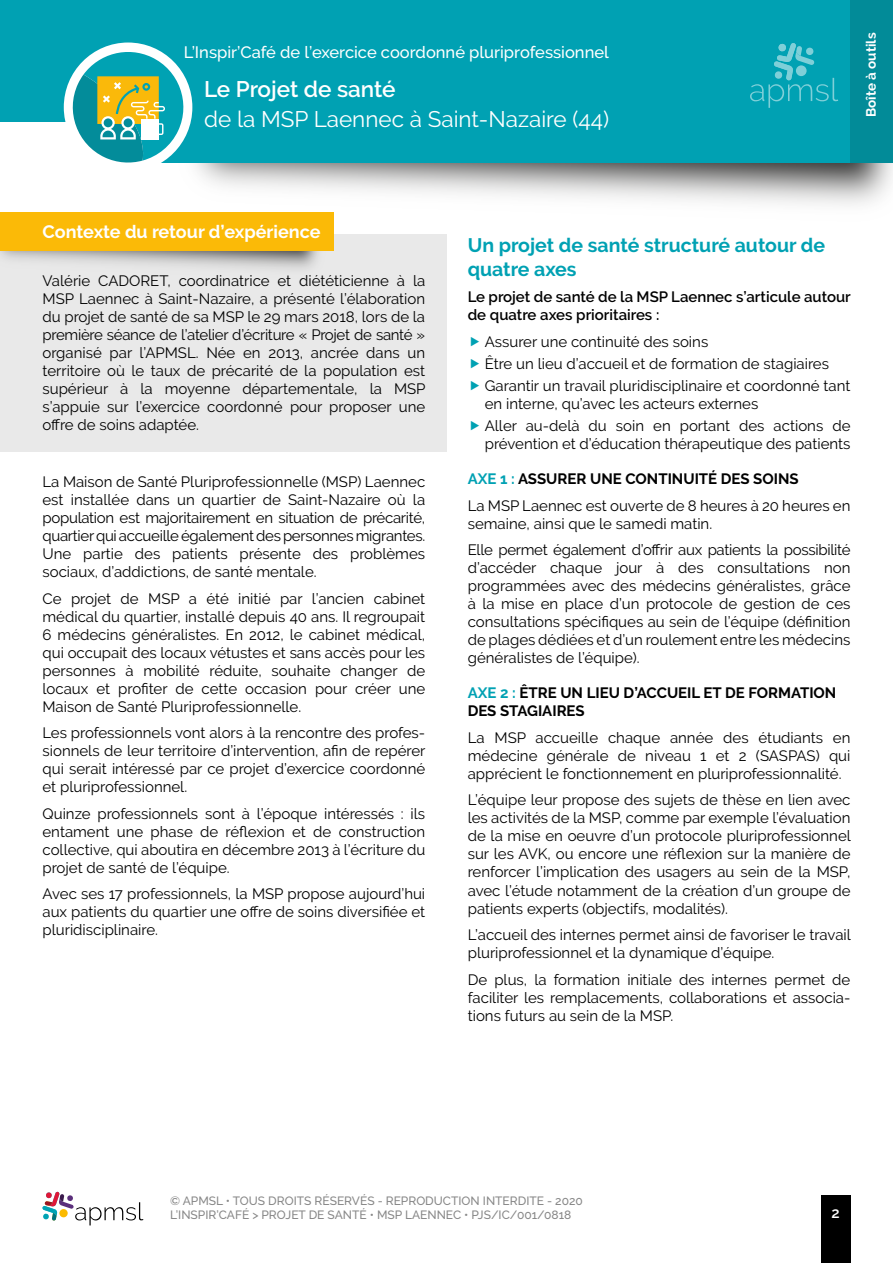
<style>
.page{position:relative;width:893px;height:1263px;background:#fff}
.page>*{position:absolute;margin:0;border:0;box-sizing:border-box;transform-origin:0 0}
.t1{font:22.5px "Raleway";color:#fff}
.t2{font:600 22.5px "Raleway";color:#fff}
.t3{font:700 19.5px/23.4px "Raleway";color:#00a1b3}
.t4{font:700 18px "Raleway";color:#fff}
.t5{font:500 16.5px "Raleway";color:#fff}
.t6{font:15px/18px "Raleway";color:#000;text-align:justify}
.t7{font:15px/26.5px "Raleway";letter-spacing:-.02em;color:#000}
.t8{font:600 15px/18px "Raleway";color:#000}
.t9{font:700 15px/18px "Raleway";color:#000}
.t10{font:600 15px "Raleway";color:#fff}
.t11{font:700 13.5px "Raleway";color:#fff}
.t12{font:500 12px/14.4px "Raleway";color:#878787}
.s1{font-weight:700;color:#00a1b3}
.s2{font-weight:700}
.s3{color:#00a1b3}
</style>
<div class="page">
<img style="left:158px;top:163px;width:735px;height:152px">
<div style="left:132px;top:121px;width:761px;height:42px;background:#00a1b3"></div>
<div style="left:0;top:0;width:893px;height:121px;background:#00a1b3"></div>
<div style="left:64px;top:43px;width:128px;height:129px;background:#fff;border-radius:50%"></div>
<svg style="left:73px;top:52px;width:110px;height:111px"></svg>
<svg style="left:750px;top:43px;width:88px;height:65px"></svg>
<div style="left:850px;top:0;width:43px;height:163px;background:#028b98"></div>
<div style="left:821px;top:1196px;width:29px;height:67px;background:#000"></div>
<div style="left:0;top:234px;width:446px;height:218px;background:#e9e9e9"></div>
<svg style="left:43px;top:1192px;width:100px;height:33px"></svg>
<div style="left:0;top:213px;width:333px;height:38px;background:#fbba07"></div>
<p class="t5" style="left:184px;top:43px;width:427px">L’Inspir’Café de l’exercice coordonné pluriprofessionnel</p>
<h1 class="t2" style="left:204px;top:76px;width:193px">Le Projet de santé</h1>
<h1 class="t1" style="left:204px;top:106px;width:407px">de la MSP Laennec à Saint-Nazaire (44)</h1>
<p class="t11" style="left:863px;top:117px;width:86px;rotate:-90deg">Boîte à outils</p>
<p class="t4" style="left:43px;top:221px;width:280px">Contexte du retour d’expérience</p>
<p class="t6" style="left:43px;top:272px;width:385px">Valérie CADORET, coordinatrice et diététicienne à la MSP Laennec à Saint-Nazaire, a présenté l’élaboration du projet de santé de sa MSP le 29 mars 2018, lors de la première séance de l’atelier d’écriture « Projet de santé » organisé par l’APMSL. Née en 2013, ancrée dans un territoire où le taux de précarité de la population est supérieur à la moyenne départementale, la MSP s’appuie sur l’exercice coordonné pour proposer une offre de soins adaptée.</p>
<p class="t6" style="left:43px;top:473px;width:384px">La Maison de Santé Pluriprofessionnelle (MSP) Laennec est installée dans un quartier de Saint-Nazaire où la population est majoritairement en situation de précarité, quartier qui accueille également des personnes migrantes.<br>Une partie des patients présente des problèmes sociaux, d’addictions, de santé mentale.</p>
<p class="t6" style="left:43px;top:589px;width:384px">Ce projet de MSP a été initié par l’ancien cabinet médical du quartier, installé depuis 40 ans. Il regroupait 6 médecins généralistes. En 2012, le cabinet médical, qui occupait des locaux vétustes et sans accès pour les personnes à mobilité réduite, souhaite changer de locaux et profiter de cette occasion pour créer une Maison de Santé Pluriprofessionnelle.</p>
<p class="t6" style="left:43px;top:724px;width:385px">Les professionnels vont alors à la rencontre des profes&shy;sionnels de leur territoire d’intervention, afin de repérer qui serait intéressé par ce projet d’exercice coordonné et pluriprofessionnel.</p>
<p class="t6" style="left:43px;top:804px;width:384px">Quinze professionnels sont à l’époque intéressés : ils entament une phase de réflexion et de construction collective, qui aboutira en décembre 2013 à l’écriture du projet de santé de l’équipe.</p>
<p class="t6" style="left:43px;top:885px;width:384px">Avec ses 17 professionnels, la MSP propose aujourd’hui aux patients du quartier une offre de soins diversifiée et pluridisciplinaire.</p>
<h2 class="t3" style="left:468px;top:234px;width:359px">Un projet de santé structuré autour de quatre axes</h2>
<p class="t8" style="left:468px;top:288px;width:385px">Le projet de santé de la MSP Laennec s’articule autour de quatre axes prioritaires :</p>
<p class="t6" style="left:485px;top:330px;width:367px;line-height:22.2px;text-align:left">Assurer une continuité des soins<br>Être un lieu d’accueil et de formation de stagiaires<br>Garantir un travail pluridisciplinaire et coordonné tant</p>
<p class="t6" style="left:485px;top:393px;width:367px;line-height:22.2px">en interne, qu’avec les acteurs externes<br>Aller au-delà du soin en portant des actions de</p>
<p class="t6" style="left:485px;top:435px;width:367px">prévention et d’éducation thérapeutique des patients</p>
<p class="t6" style="left:468px;top:466px;width:384px;line-height:26.5px"><span class="s1">AXE 1 :</span> <span class="s2">ASSURER UNE CONTINUITÉ DES SOINS<br></span>La MSP Laennec est ouverte de 8 heures à 20 heures en</p>
<p class="t7" style="left:468px;top:510px;width:384px">semaine, ainsi que le samedi matin.<br>Elle permet également d’offrir aux patients la possibilité</p>
<p class="t6" style="left:468px;top:559px;width:384px">d’accéder chaque jour à des consultations non programmées avec des médecins généralistes, grâce à la mise en place d’un protocole de gestion de ces consultations spécifiques au sein de l’équipe (définition de plages dédiées et d’un roulement entre les médecins généralistes de l’équipe).</p>
<p class="t9" style="left:468px;top:684px;width:370px"><span class="s3">AXE 2 :</span> ÊTRE UN LIEU D’ACCUEIL ET DE FORMATION<br>DES STAGIAIRES</p>
<p class="t6" style="left:468px;top:729px;width:384px">La MSP accueille chaque année des étudiants en médecine générale de niveau 1 et 2 (SASPAS) qui apprécient le fonctionnement en pluriprofessionnalité.</p>
<p class="t6" style="left:468px;top:791px;width:385px">L’équipe leur propose des sujets de thèse en lien avec les activités de la MSP, comme par exemple l’évaluation de la mise en oeuvre d’un protocole pluriprofessionnel sur les AVK, ou encore une réflexion sur la manière de renforcer l’implication des usagers au sein de la MSP, avec l’étude notamment de la création d’un groupe de patients experts (objectifs, modalités).</p>
<p class="t6" style="left:468px;top:926px;width:385px">L’accueil des internes permet ainsi de favoriser le travail pluriprofessionnel et la dynamique d’équipe.</p>
<p class="t6" style="left:468px;top:970px;width:384px">De plus, la formation initiale des internes permet de faciliter les remplacements, collaborations et associa&shy;tions futurs au sein de la MSP.</p>
<p class="t12" style="left:170px;top:1193px;width:414px">© APMSL • TOUS DROITS RÉSERVÉS - REPRODUCTION INTERDITE - 2020<br>L’INSPIR’CAFÉ &gt; PROJET DE SANTÉ • MSP LAENNEC • PJS/IC/001/0818</p>
<p class="t10" style="left:831px;top:1204px;width:10px">2</p>
</div>
